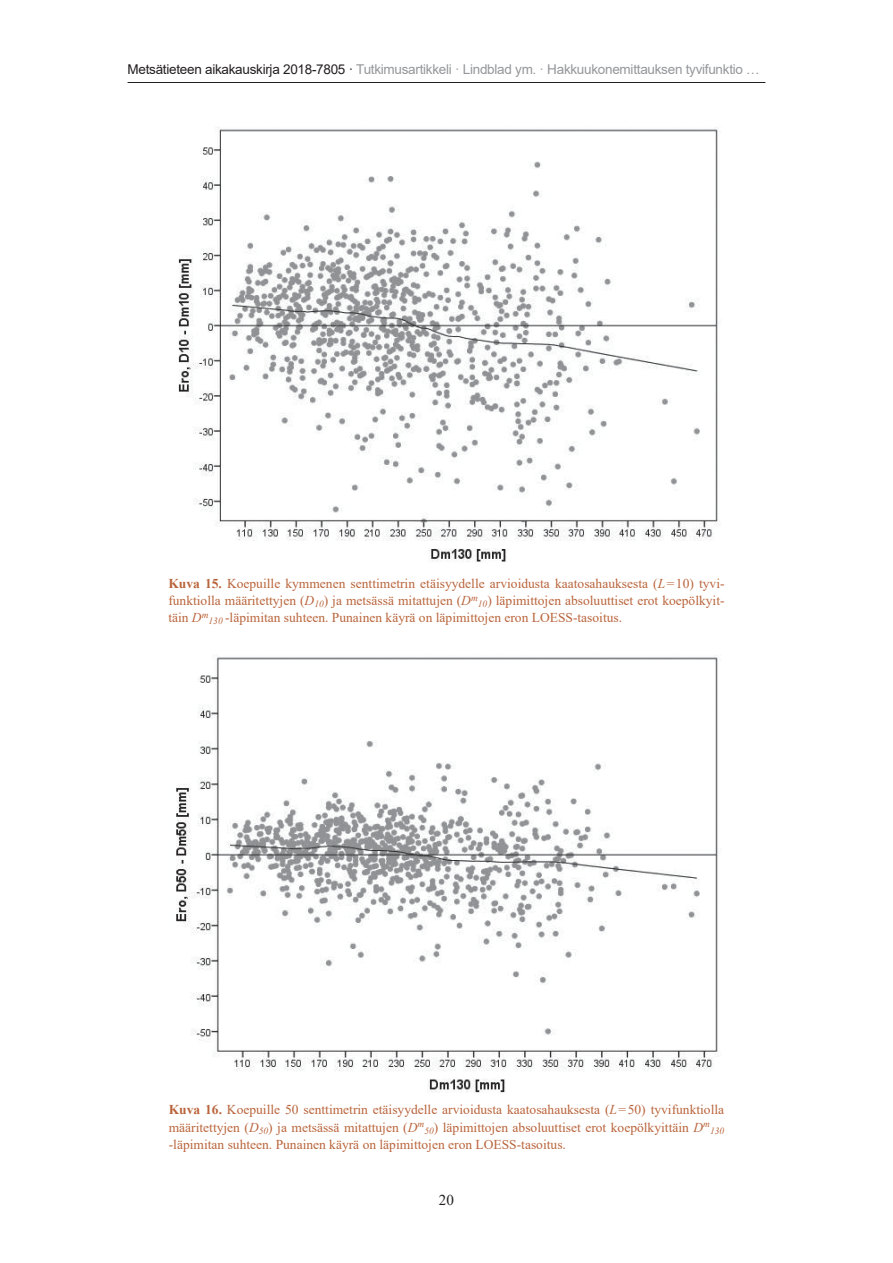
<style>
.page{position:relative;width:893px;height:1263px;background:#fff}
.page>*{position:absolute;margin:0;border:0;box-sizing:border-box;transform-origin:0 0}
.t1{font:15px "Times New Roman";color:#231f20}
.fig-caption{font:13.5px/17.2px "Times New Roman";color:#b9643b}
.t2{font:13.5px "Arial";letter-spacing:-.02em;color:#949699}
.fig-caption-2{font:italic 9.45px "Times New Roman";color:#b9643b}
.s1{color:#231f20}
.s2{font-weight:700}
.s3{font-style:italic}
</style>
<div class="page">
<hr style="left:128px;top:82px;width:637px;height:1px;background:#231f20">
<img style="left:178px;top:127px;width:542px;height:435px">
<img style="left:176px;top:655px;width:542px;height:437px">
<p class="t2" style="left:128px;top:60px;width:634px"><span class="s1">Metsätieteen aikakauskirja 2018-7805 ·</span> Tutkimusartikkeli · Lindblad ym. · Hakkuukonemittauksen tyvifunktio …</p>
<p class="fig-caption" style="left:168px;top:574px;width:558px;text-align:justify"><span class="s2">Kuva 15.</span> Koepuille kymmenen senttimetrin etäisyydelle arvioidusta kaatosahauksesta (<span class="s3">L</span>=10) tyvi&shy;funktiolla määritettyjen (<span class="s3">D</span><sub>10</sub>) ja metsässä mitattujen (<span class="s3">D</span><sup>m</sup><sub>10</sub>) läpimittojen absoluuttiset erot koepölkyit&shy;täin <span class="s3">D</span><sup>m</sup><sub>130</sub> -läpimitan suhteen. Punainen käyrä on läpimittojen eron LOESS-tasoitus.</p>
<p class="fig-caption" style="left:169px;top:1101px;width:557px"><span class="s2">Kuva 16.</span> Koepuille 50 senttimetrin etäisyydelle arvioidusta kaatosahauksesta (<span class="s3">L</span>=50) tyvifunktiolla määritettyjen (<span class="s3">D</span><sub>50</sub>) ja metsässä mitattujen (<span class="s3">D</span><sup>m</sup><sub>50</sub>) läpimittojen absoluuttiset erot koepölkyittäin <span class="s3">D</span><sup>m</sup></p>
<p class="fig-caption-2" style="left:710px;top:1124px;width:16px">130</p>
<p class="fig-caption" style="left:169px;top:1135px;width:399px">-läpimitan suhteen. Punainen käyrä on läpimittojen eron LOESS-tasoitus.</p>
<p class="t1" style="left:439px;top:1190px;width:16px">20</p>
</div>
